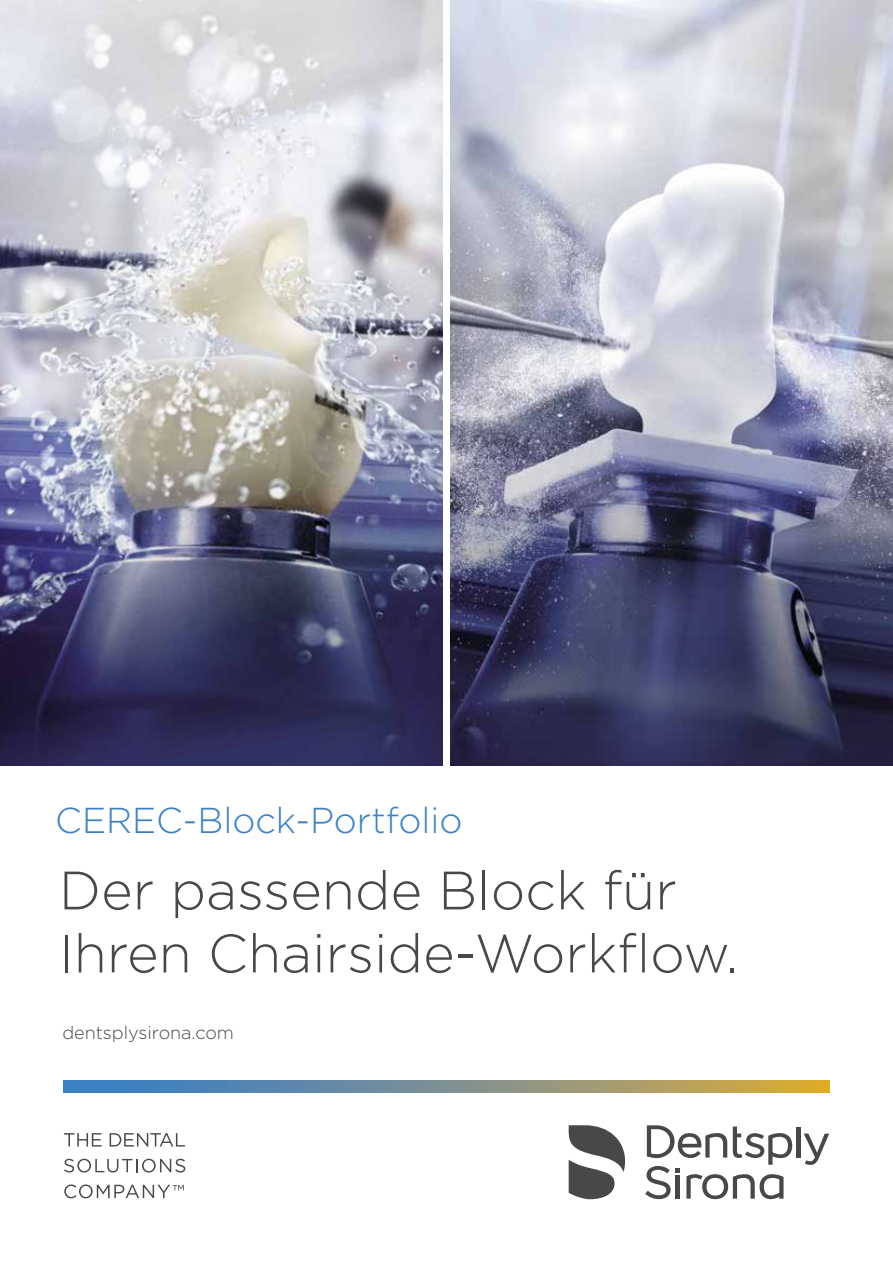
<style>
.page{position:relative;width:893px;height:1263px;background:#fff}
.page>*{position:absolute;margin:0;border:0;box-sizing:border-box;transform-origin:0 0}
.t1{font:300 54px/63px "Gotham";color:#484848}
.t2{font:300 36px "Gotham";color:#3a81c5}
.t3{font:300 18px "Gotham";color:#484848}
</style>
<div class="page">
<img style="left:451px;top:0;width:442px;height:765px">
<img style="left:0;top:0;width:442px;height:765px">
<svg style="left:64px;top:1080px;width:765px;height:12px;background:#81928a"></svg>
<svg style="left:64px;top:1133px;width:38px;height:13px"></svg>
<svg style="left:110px;top:1133px;width:75px;height:13px"></svg>
<svg style="left:64px;top:1159px;width:121px;height:13px"></svg>
<svg style="left:64px;top:1184px;width:120px;height:14px"></svg>
<svg style="left:645px;top:1166px;width:35px;height:33px"></svg>
<hr style="left:676px;top:1175px;width:4px;height:24px;background:#484848">
<hr style="left:796px;top:1126px;width:4px;height:31px;background:#484848">
<svg style="left:804px;top:1133px;width:25px;height:32px"></svg>
<svg style="left:647px;top:1125px;width:80px;height:33px"></svg>
<svg style="left:686px;top:1174px;width:97px;height:25px"></svg>
<svg style="left:733px;top:1126px;width:59px;height:39px"></svg>
<svg style="left:569px;top:1125px;width:56px;height:74px"></svg>
<p class="t2" style="left:55px;top:797px;width:409px">CEREC-Block-Portfolio</p>
<p class="t1" style="left:59px;top:857px;width:681px">Der passende Block für<br>Ihren Chairside-Workflow.</p>
<p class="t3" style="left:62px;top:1021px;width:173px">dentsplysirona.com</p>
</div>
